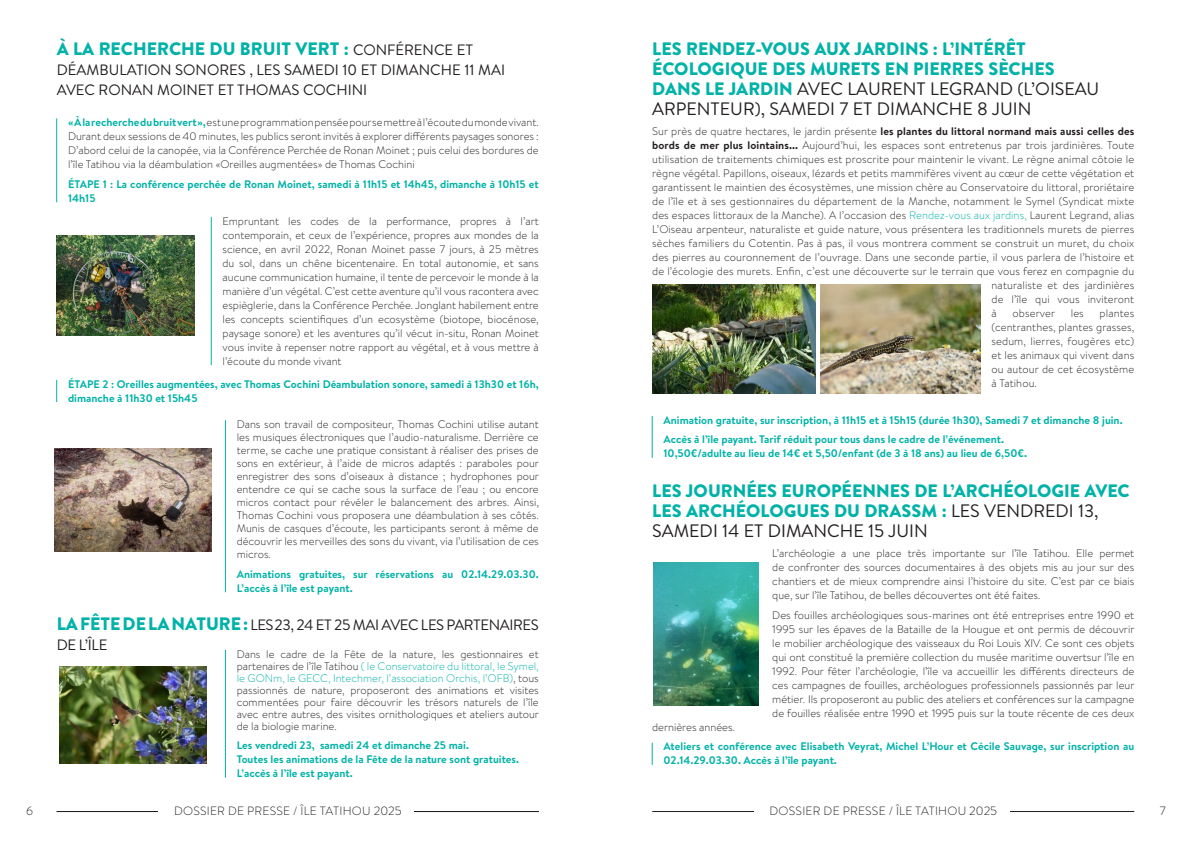
<style>
.page{position:relative;width:1191px;height:842px;background:#fff}
.page>*{position:absolute;margin:0;border:0;box-sizing:border-box;transform-origin:0 0}
.texte_filet_2{font:900 18px/20px "Brandon Text";color:#00b2a7}
.Style_de_paragraphe_6{font:900 18px "Brandon Text";color:#00b2a7}
.Style_de_paragraphe_6-2{font:15px/20px "Brandon Text";color:#231f20}
.Style_de_paragraphe_6-3{font:15px/20px "Brandon Text";letter-spacing:-.025em;color:#231f20}
.t1{font:300 12px "Brandon Text";letter-spacing:.02em;color:#231f20}
.texte_filet_2-2{font:300 11px/14px "Brandon Text";letter-spacing:.01em;color:#231f20;text-align:justify}
.texte_filet_2-3{font:700 11px/14px "Brandon Text";color:#00b2a7}
.texte_filet_2-4{font:700 11px "Brandon Text";letter-spacing:.01em;color:#231f20}
.s1{font-weight:400;font-size:15px;color:#231f20}
.s2{font-weight:700;color:#00b2a7}
.s3{font-weight:900;font-size:18px;color:#00b2a7}
.s4{color:#00b2a7}
.s5{font-weight:400;color:#231f20}
.s6{font-weight:300}
.s7{font-weight:700}
</style>
<div class="page">
<hr style="left:652px;top:811px;width:482px;height:1px;background:#231f20">
<div style="left:754px;top:799px;width:255px;height:23px;background:#fff"></div>
<hr style="left:57px;top:811px;width:482px;height:1px;background:#231f20">
<div style="left:159px;top:799px;width:255px;height:23px;background:#fff"></div>
<svg style="left:651px;top:743px;width:1px;height:22px"></svg>
<hr style="left:56px;top:118px;width:1px;height:84px;background:#00b2a7">
<img style="left:57px;top:235px;width:138px;height:100px">
<hr style="left:211px;top:217px;width:1px;height:148px;background:#00b2a7">
<svg style="left:56px;top:380px;width:1px;height:22px"></svg>
<img style="left:54px;top:449px;width:157px;height:102px">
<hr style="left:225px;top:420px;width:1px;height:172px;background:#00b2a7">
<img style="left:60px;top:666px;width:146px;height:98px">
<hr style="left:225px;top:650px;width:1px;height:128px;background:#00b2a7">
<img style="left:652px;top:284px;width:164px;height:109px">
<img style="left:820px;top:284px;width:160px;height:109px">
<hr style="left:651px;top:416px;width:1px;height:42px;background:#00b2a7">
<img style="left:653px;top:562px;width:105px;height:143px">
<p class="Style_de_paragraphe_6" style="left:57px;top:36px;width:418px">À LA RECHERCHE DU BRUIT VERT : <span class="s1">CONFÉRENCE ET</span></p>
<p class="Style_de_paragraphe_6-2" style="left:57px;top:59px;width:450px">DÉAMBULATION SONORES , LES SAMEDI 10 ET DIMANCHE 11 MAI<br>AVEC RONAN MOINET ET THOMAS COCHINI</p>
<p class="texte_filet_2-2" style="left:68px;top:115px;width:472px"><span class="s2">« À la recherche du bruit vert »,</span> est une programmation pensée pour se mettre à l’écoute du monde vivant.<br>Durant deux sessions de 40 minutes, les publics seront invités à explorer différents paysages sonores :<br>D’abord celui de la canopée, via la Conférence Perchée de Ronan Moinet ; puis celui des bordures de l’île Tatihou via la déambulation «Oreilles augmentées» de Thomas Cochini</p>
<p class="texte_filet_2-3" style="left:68px;top:177px;width:472px">ÉTAPE 1 : La conférence perchée de Ronan Moinet, samedi à 11h15 et 14h45, dimanche à 10h15 et<br>14h15</p>
<p class="texte_filet_2-2" style="left:223px;top:213px;width:318px">Empruntant les codes de la performance, propres à l’art contemporain, et ceux de l’expérience, propres aux mondes de la science, en avril 2022, Ronan Moinet passe 7 jours, à 25 mètres du sol, dans un chêne bicentenaire. En total autonomie, et sans aucune communication humaine, il tente de percevoir le monde à la manière d’un végétal. C’est cette aventure qu’il vous racontera avec espièglerie, dans la Conférence Perchée. Jonglant habilement entre les concepts scientifiques d’un ecosystème (biotope, biocénose, paysage sonore) et les aventures qu’il vécut in-situ, Ronan Moinet vous invite à repenser notre rapport au végétal, et à vous mettre à l’écoute du monde vivant</p>
<p class="texte_filet_2-3" style="left:68px;top:376px;width:472px">ÉTAPE 2 : Oreilles augmentées, avec Thomas Cochini Déambulation sonore, samedi à 13h30 et 16h, dimanche à 11h30 et 15h45</p>
<p class="texte_filet_2-2" style="left:237px;top:417px;width:304px;line-height:13px">Dans son travail de compositeur, Thomas Cochini utilise autant les musiques électroniques que l’audio-naturalisme. Derrière ce terme, se cache une pratique consistant à réaliser des prises de sons en extérieur, à l’aide de micros adaptés : paraboles pour enregistrer des sons d’oiseaux à distance ; hydrophones pour entendre ce qui se cache sous la surface de l’eau ; ou encore micros contact pour révéler le balancement des arbres. Ainsi, Thomas Cochini vous proposera une déambulation à ses côtés.<br>Munis de casques d’écoute, les participants seront à même de découvrir les merveilles des sons du vivant, via l’utilisation de ces micros.</p>
<p class="texte_filet_2-3" style="left:237px;top:567px;width:303px">Animations gratuites, sur réservations au 02.14.29.03.30.<br>L’accès à l’île est payant.</p>
<p class="Style_de_paragraphe_6-3" style="left:57px;top:615px;width:483px"><span class="s3">LA FÊTE DE LA NATURE :</span> LES 23, 24 ET 25 MAI AVEC LES PARTENAIRES<br>DE L’ÎLE</p>
<p class="texte_filet_2-2" style="left:237px;top:647px;width:304px;line-height:12px">Dans le cadre de la Fête de la nature, les gestionnaires et partenaires de l’île Tatihou <span class="s4">( le Conservatoire du littoral, le Symel, le GONm, le GECC, Intechmer, l’association Orchis, l’OFB)</span>, tous passionnés de nature, proposeront des animations et visites commentées pour faire découvrir les trésors naturels de l’île avec entre autres, des visites ornithologiques et ateliers autour de la biologie marine.</p>
<p class="texte_filet_2-3" style="left:237px;top:738px;width:284px">Les vendredi 23, samedi 24 et dimanche 25 mai.<br>Toutes les animations de la Fête de la nature sont gratuites.<br>L’accès à l’île est payant.</p>
<p class="texte_filet_2" style="left:652px;top:39px;width:449px">LES RENDEZ-VOUS AUX JARDINS : L’INTÉRÊT ÉCOLOGIQUE DES MURETS EN PIERRES SÈCHES DANS LE JARDIN <span class="s5">AVEC LAURENT LEGRAND (L’OISEAU ARPENTEUR), SAMEDI 7 ET DIMANCHE 8 JUIN</span></p>
<p class="texte_filet_2-4" style="left:652px;top:123px;width:483px"><span class="s6">Sur près de quatre hectares, le jardin présente</span> les plantes du littoral normand mais aussi celles des</p>
<p class="texte_filet_2-2" style="left:652px;top:138px;width:483px"><span class="s7">bords de mer plus lointains...</span> Aujourd’hui, les espaces sont entretenus par trois jardinières. Toute</p>
<p class="texte_filet_2-2" style="left:652px;top:152px;width:483px">utilisation de traitements chimiques est proscrite pour maintenir le vivant. Le règne animal côtoie le</p>
<p class="texte_filet_2-2" style="left:652px;top:166px;width:483px">règne végétal. Papillons, oiseaux, lézards et petits mammifères vivent au cœur de cette végétation et</p>
<p class="texte_filet_2-2" style="left:652px;top:180px;width:483px">garantissent le maintien des écosystèmes, une mission chère au Conservatoire du littoral, proriétaire</p>
<p class="texte_filet_2-2" style="left:652px;top:194px;width:483px">de l’île et à ses gestionnaires du département de la Manche, notamment le Symel (Syndicat mixte</p>
<p class="texte_filet_2-2" style="left:652px;top:208px;width:483px">des espaces littoraux de la Manche). A l’occasion des <span class="s4">Rendez-vous aux jardins,</span> Laurent Legrand, alias</p>
<p class="texte_filet_2-2" style="left:652px;top:222px;width:483px">L’Oiseau arpenteur, naturaliste et guide nature, vous présentera les traditionnels murets de pierres</p>
<p class="texte_filet_2-2" style="left:652px;top:236px;width:483px">sèches familiers du Cotentin. Pas à pas, il vous montrera comment se construit un muret, du choix</p>
<p class="texte_filet_2-2" style="left:652px;top:250px;width:483px">des pierres au couronnement de l’ouvrage. Dans une seconde partie, il vous parlera de l’histoire et</p>
<p class="texte_filet_2-2" style="left:652px;top:264px;width:483px">de l’écologie des murets. Enfin, c’est une découverte sur le terrain que vous ferez en compagnie du</p>
<p class="texte_filet_2-2" style="left:991px;top:278px;width:144px">naturaliste et des jardinières</p>
<p class="texte_filet_2-2" style="left:991px;top:292px;width:144px">de l’île qui vous inviteront</p>
<p class="texte_filet_2-2" style="left:991px;top:306px;width:7px">à</p>
<p class="texte_filet_2-2" style="left:1012px;top:306px;width:44px">observer</p>
<p class="texte_filet_2-2" style="left:1070px;top:306px;width:15px">les</p>
<p class="texte_filet_2-2" style="left:991px;top:306px;width:144px;text-indent:108px">plantes (centranthes, plantes grasses, sedum, lierres, fougères etc) et les animaux qui vivent dans ou autour de cet écosystème à Tatihou.</p>
<p class="texte_filet_2-3" style="left:663px;top:413px;width:460px">Animation gratuite, sur inscription, à 11h15 et à 15h15 (durée 1h30), Samedi 7 et dimanche 8 juin.</p>
<p class="texte_filet_2-3" style="left:663px;top:432px;width:365px">Accès à l’île payant. Tarif réduit pour tous dans le cadre de l’événement.<br>10,50€/adulte au lieu de 14€ et 5,50/enfant (de 3 à 18 ans) au lieu de 6,50€.</p>
<p class="texte_filet_2" style="left:652px;top:481px;width:479px">LES JOURNÉES EUROPÉENNES DE L’ARCHÉOLOGIE AVEC<br>LES ARCHÉOLOGUES DU DRASSM : <span class="s5">LES VENDREDI 13,<br>SAMEDI 14 ET DIMANCHE 15 JUIN</span></p>
<p class="texte_filet_2-2" style="left:772px;top:546px;width:363px">L’archéologie a une place très importante sur l’île Tatihou. Elle permet de confronter des sources documentaires à des objets mis au jour sur des chantiers et de mieux comprendre ainsi l’histoire du site. C’est par ce biais que, sur l’île Tatihou, de belles découvertes ont été faites.</p>
<p class="texte_filet_2-2" style="left:772px;top:607px;width:364px">Des fouilles archéologiques sous-marines ont été entreprises entre 1990 et 1995 sur les épaves de la Bataille de la Hougue et ont permis de découvrir le mobilier archéologique des vaisseaux du Roi Louis XIV. Ce sont ces objets qui ont constitué la première collection du musée maritime ouvertsur l’île en 1992. Pour fêter l’archéologie, l’île va accueillir les différents directeurs de ces campagnes de fouilles, archéologues professionnels passionnés par leur métier. Ils proposeront au public des ateliers et conférences sur la campagne de fouilles réalisée entre 1990 et 1995 puis sur la toute récente de ces deux</p>
<p class="texte_filet_2-2" style="left:652px;top:719px;width:84px">dernières années.</p>
<p class="texte_filet_2-3" style="left:663px;top:739px;width:472px">Ateliers et conférence avec Elisabeth Veyrat, Michel L’Hour et Cécile Sauvage, sur inscription au<br>02.14.29.03.30. Accès à l’île payant.</p>
<p class="t1" style="left:26px;top:803px;width:8px">6</p>
<p class="t1" style="left:174px;top:803px;width:229px">DOSSIER DE PRESSE / ÎLE TATIHOU 2025</p>
<p class="t1" style="left:769px;top:803px;width:229px">DOSSIER DE PRESSE / ÎLE TATIHOU 2025</p>
<p class="t1" style="left:1159px;top:803px;width:7px">7</p>
</div>
